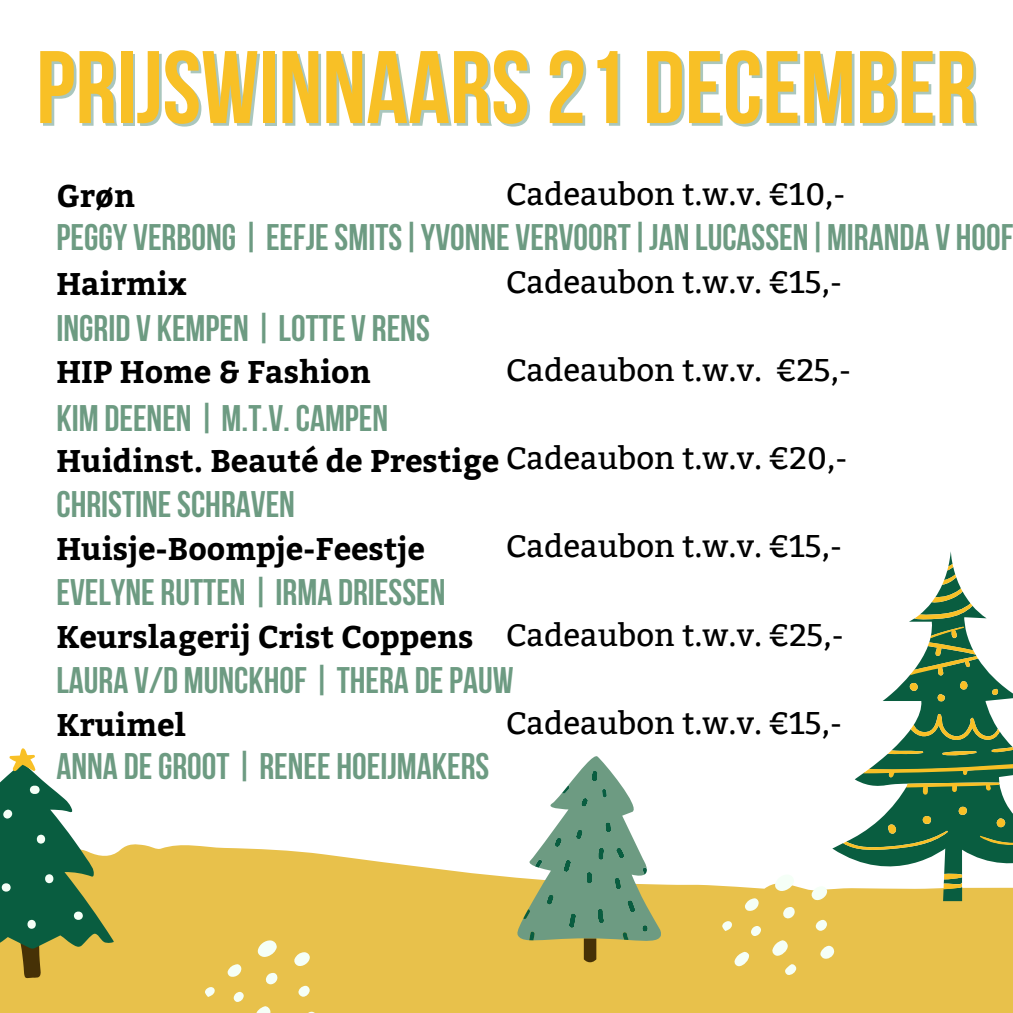
<style>
.page{position:relative;width:1013px;height:1013px;background:#fff}
.page>*{position:absolute;margin:0;border:0;box-sizing:border-box;transform-origin:0 0}
.t1{font:700 102.75px "Bebas Neue";color:#f8c026}
.t2{font:700 36.88px "Bebas Neue";color:#6d9b82}
.t3{font:31.25px "Bitter";color:#000}
.t4{font:700 31.25px "Bitter";color:#000}
</style>
<div class="page">
<svg style="left:0;top:844px;width:1012px;height:168px;background:#eac75c"></svg>
<svg style="left:517px;top:756px;width:144px;height:206px"></svg>
<svg style="left:832px;top:551px;width:180px;height:350px"></svg>
<svg style="left:843px;top:564px;width:169px;height:325px"></svg>
<svg style="left:257px;top:939px;width:20px;height:18px"></svg>
<svg style="left:254px;top:1005px;width:16px;height:7px"></svg>
<svg style="left:293px;top:952px;width:17px;height:15px"></svg>
<svg style="left:302px;top:1011px;width:15px;height:1px"></svg>
<svg style="left:227px;top:963px;width:14px;height:15px"></svg>
<svg style="left:265px;top:972px;width:13px;height:12px"></svg>
<svg style="left:298px;top:985px;width:12px;height:11px"></svg>
<svg style="left:233px;top:991px;width:11px;height:11px"></svg>
<svg style="left:204px;top:986px;width:11px;height:11px"></svg>
<svg style="left:774px;top:873px;width:20px;height:18px"></svg>
<svg style="left:771px;top:939px;width:16px;height:17px"></svg>
<svg style="left:810px;top:886px;width:17px;height:15px"></svg>
<svg style="left:733px;top:951px;width:16px;height:15px"></svg>
<svg style="left:819px;top:945px;width:15px;height:15px"></svg>
<svg style="left:744px;top:898px;width:14px;height:14px"></svg>
<svg style="left:782px;top:906px;width:13px;height:12px"></svg>
<svg style="left:815px;top:919px;width:12px;height:11px"></svg>
<svg style="left:785px;top:964px;width:11px;height:11px"></svg>
<svg style="left:750px;top:925px;width:11px;height:11px"></svg>
<svg style="left:721px;top:920px;width:11px;height:11px"></svg>
<svg style="left:0;top:748px;width:114px;height:230px"></svg>
<h1 class="t1" style="left:36px;top:46px;width:942px">PRIJSWINNAARS21 DECEMBER</h1>
<h3 class="t4" style="left:56px;top:173px;width:80px">Grøn</h3>
<p class="t3" style="left:506px;top:175px;width:340px">Cadeaubon t.w.v. €10,-</p>
<h2 class="t2" style="left:56px;top:223px;width:958px">PEGGY VERBONG | EEFJESMITS|YVONNE VERVOORT|JAN LUCASSEN|MIRANDA V HOOF</h2>
<h3 class="t4" style="left:56px;top:261px;width:132px">Hairmix</h3>
<h2 class="t2" style="left:56px;top:314px;width:375px">INGRID V KEMPEN | LOTTE V RENS</h2>
<h3 class="t4" style="left:56px;top:349px;width:316px">HIP Home &amp; Fashion</h3>
<h2 class="t2" style="left:56px;top:403px;width:333px">KIM DEENEN | M.T.V. CAMPEN</h2>
<h3 class="t4" style="left:56px;top:437px;width:444px">Huidinst. Beauté de Prestige</h3>
<p class="t2" style="left:56px;top:489px;width:240px">CHRISTINESCHRAVEN</p>
<h3 class="t4" style="left:56px;top:525px;width:370px">Huisje-Boompje-Feestje</h3>
<h2 class="t2" style="left:56px;top:577px;width:390px">EVELYNE RUTTEN | IRMA DRIESSEN</h2>
<h3 class="t4" style="left:56px;top:614px;width:418px">Keurslagerij Crist Coppens</h3>
<p class="t3" style="left:506px;top:263px;width:337px">Cadeaubon t.w.v. €15,-</p>
<p class="t3" style="left:506px;top:352px;width:346px">Cadeaubon t.w.v. €25,-</p>
<p class="t3" style="left:506px;top:440px;width:342px">Cadeaubon t.w.v. €20,-</p>
<p class="t3" style="left:506px;top:528px;width:337px">Cadeaubon t.w.v. €15,-</p>
<p class="t3" style="left:506px;top:616px;width:338px">Cadeaubon t.w.v. €25,-</p>
<h2 class="t2" style="left:56px;top:665px;width:458px">LAURA V/D MUNCKHOF | THERA DEPAUW</h2>
<h3 class="t4" style="left:56px;top:702px;width:131px">Kruimel</h3>
<h2 class="t2" style="left:56px;top:751px;width:434px">ANNA DEGROOT | RENEE HOEIJMAKERS</h2>
<p class="t3" style="left:506px;top:704px;width:337px">Cadeaubon t.w.v. €15,-</p>
</div>
